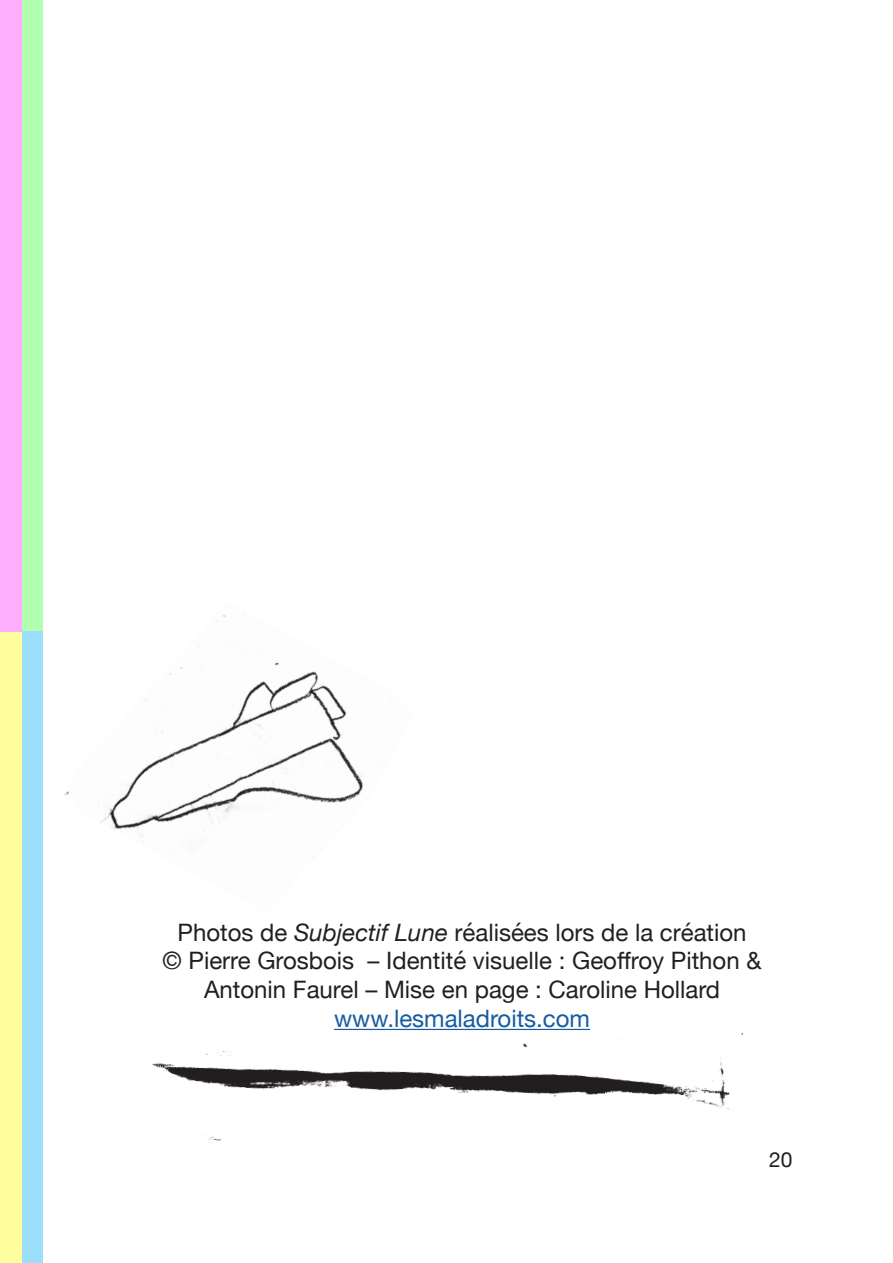
<style>
.page{position:relative;width:893px;height:1263px;background:#fff}
.page>*{position:absolute;margin:0;border:0;box-sizing:border-box;transform-origin:0 0}
.Style_de_paragraphe_1{font:24px/28.8px "Helvetica Neue";color:#231f20;text-align:center}
.Style_de_paragraphe_1-2{font:24px "Helvetica Neue";color:#175d9e}
.t1{font:21px "Helvetica Neue";color:#231f20}
.s1{font-style:italic}
</style>
<div class="page">
<div style="left:21px;top:1px;width:22px;height:631px;background:#b2ffb2"></div>
<div style="left:21px;top:631px;width:22px;height:632px;background:#9bdffb"></div>
<div style="left:0;top:631px;width:21px;height:632px;background:#ffff9d"></div>
<div style="left:0;top:1px;width:21px;height:631px;background:#ffadff"></div>
<img style="left:152px;top:1028px;width:591px;height:115px">
<img style="left:64px;top:615px;width:299px;height:244px">
<p class="Style_de_paragraphe_1" style="left:178px;top:919px;width:570px">Photos de <span class="s1">Subjectif Lune</span> réalisées lors de la création</p>
<p class="Style_de_paragraphe_1" style="left:163px;top:948px;width:600px">© Pierre Grosbois – Identité visuelle : Geoffroy Pithon &amp;<br>Antonin Faurel – Mise en page : Caroline Hollard</p>
<p class="Style_de_paragraphe_1-2" style="left:334px;top:1001px;width:257px">www.lesmaladroits.com</p>
<p class="t1" style="left:769px;top:1144px;width:25px">20</p>
</div>
